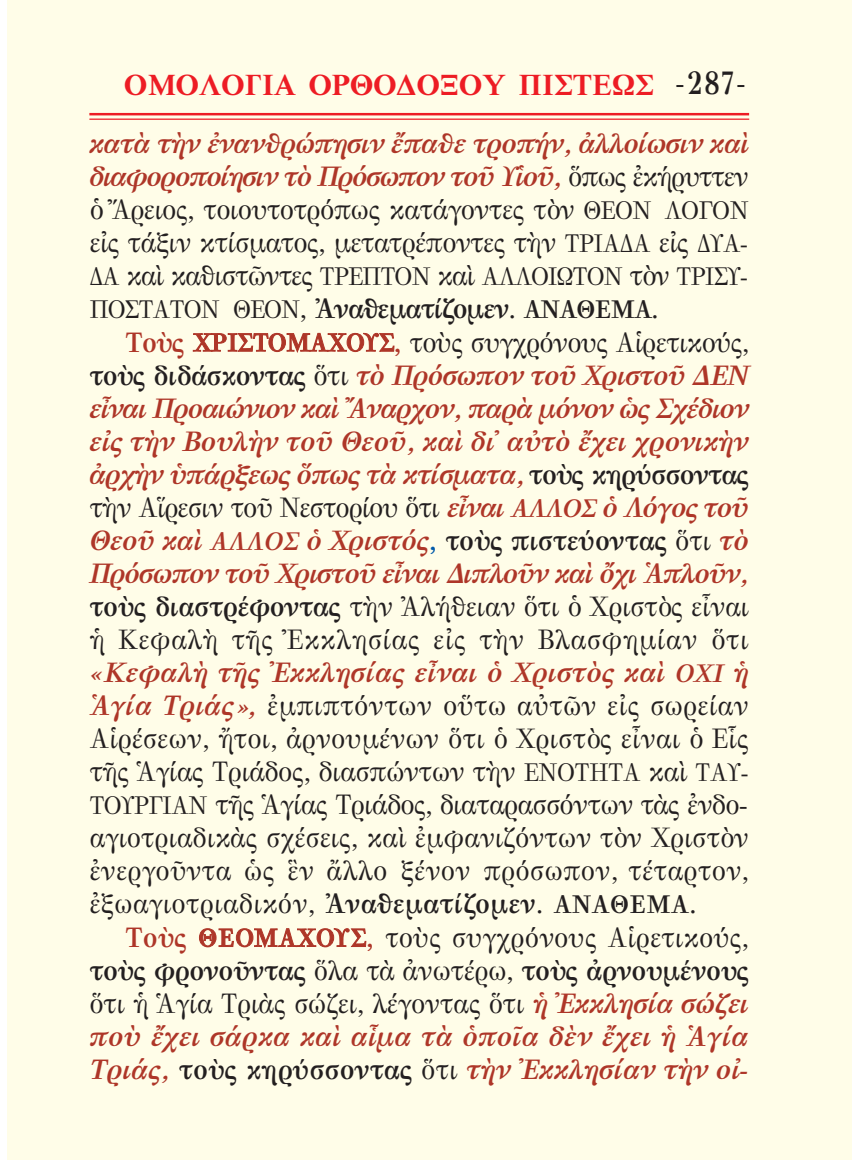
<style>
.page{position:relative;width:858px;height:1160px;background:#fff}
.page>*{position:absolute;margin:0;border:0;box-sizing:border-box;transform-origin:0 0}
.t1{font:700 30px "Galatia SIL";color:#ed1c24}
.t2{font:27.5px/33px "GFS Bodoni";letter-spacing:-.015em;color:#231f20;text-align:justify}
.t3{font:italic 700 27.5px "GFS Bodoni";letter-spacing:-.015em;color:#ae3628}
.t4{font:27.5px "GFS Bodoni";letter-spacing:-.035em;color:#231f20}
.t5{font:italic 700 27.5px "GFS Bodoni";letter-spacing:-.04em;color:#ae3628}
.t6{font:italic 700 27.5px "GFS Bodoni";letter-spacing:-.045em;color:#ae3628}
.t7{font:27.5px "GFS Bodoni";letter-spacing:-.045em;color:#231f20}
.t8{font:700 27.5px "GFS Bodoni";letter-spacing:-.025em;color:#231f20}
.t9{font:27.5px "GFS Bodoni";letter-spacing:.005em;color:#231f20}
.t10{font:700 27.5px "GFS Bodoni";letter-spacing:-.045em;color:#231f20}
.t11{font:25px "GFS Bodoni";letter-spacing:-.05em;color:#231f20}
.s1{font-family:"GFS Didot";font-weight:400;color:#231f20}
.s2{font-family:"GFS Didot";font-size:32.5px;color:#231f20}
.s3{font-weight:700;font-style:italic;color:#ae3628}
.s4{font-size:25px}
.s5{font-size:27.5px}
.s6{font-weight:400;font-size:25px}
.s7{font-weight:400}
.s8{font-weight:700;color:#ae3628}
.s9{font-weight:700;font-size:25px;color:#ae3628}
.s10{font-style:normal;color:#231f20}
.s11{font-weight:400;font-style:normal;color:#231f20}
.s12{font-weight:700;font-style:italic;font-size:25px;color:#ae3628}
.s13{font-style:normal;color:#005aaa}
.s14{font-weight:700}
.s15{font-weight:700;font-size:25px}
</style>
<div class="page">
<div style="left:8px;top:0;width:843px;height:1159px;background:#fffde8"></div>
<hr style="left:89px;top:113px;width:659px;height:2px;background:#ed1c24">
<hr style="left:89px;top:119px;width:659px;height:1px;background:#ed1c24">
<p class="t1" style="left:124px;top:67px;width:623px">ΟΜΟΛΟΓΙΑ ΟΡΘΟΔΟΞΟΥ ΠΙΣΤΕΩΣ <span class="s1">-</span><span class="s2">287</span><span class="s1">-</span></p>
<p class="t2" style="left:89px;top:127px;width:661px"><span class="s3">κατὰ τὴν ἐνανθρώπησιν ἔπαθε τρο πήν, ἀλλοίωσιν καὶ δια φοροποίησιν τὸ Πρόσωπον τοῦ Υἱοῦ,</span> ὅπως ἐκήρυττεν ὁ Ἄρειος, τοιουτοτρόπως κα τάγοντες τὸν <span class="s4">ΘΕΟΝ ΛΟΓΟΝ </span>εἰς τάξιν κτίσματος, μετατρέποντες τὴν <span class="s4">ΤΡΙΑΔΑ</span> εἰς <span class="s4">ΔΥΑ -</span></p>
<p class="t11" style="left:89px;top:262px;width:659px">ΔΑ <span class="s5">καὶ καθι στῶν τες</span> ΤΡΕΠΤΟΝ <span class="s5">καὶ</span> ΑΛΛΟΙΩΤΟΝ <span class="s5">τὸν</span> ΤΡΙΣΥ -</p>
<p class="t10" style="left:89px;top:292px;width:570px"><span class="s6">ΠΟΣΤΑΤΟΝ ΘΕΟΝ</span><span class="s7">,</span> Ἀναθεματίζομεν. <span class="s4">ΑΝΑΘΕΜΑ</span>.</p>
<p class="t4" style="left:125px;top:326px;width:625px"><span class="s8">Τοὺς</span> <span class="s9">ΧΡΙΣΤΟ ΜΑ ΧΟΥΣ</span><span class="s8">,</span> τοὺς συγχρό νους Αἱρετι κούς,</p>
<p class="t3" style="left:89px;top:359px;width:661px"><span class="s10">τοὺς διδάσκοντας</span> <span class="s11">ὅτι</span> τὸ Πρόσωπον τοῦ Χριστοῦ ΔΕΝ</p>
<p class="t6" style="left:89px;top:392px;width:661px">εἶναι Προαιώνιον καὶ Ἄναρχον, παρὰ μόνον ὡς Σχέδιον</p>
<p class="t3" style="left:89px;top:425px;width:660px">εἰς τὴν Βουλὴν τοῦ Θεοῦ, καὶ δι᾽ αὐτὸ ἔχει χρονικὴν</p>
<p class="t5" style="left:89px;top:458px;width:661px">ἀρχὴν ὑπάρξεως ὅπως τὰ κτίσματα, <span class="s10">τοὺς κηρύσσοντας</span></p>
<p class="t7" style="left:89px;top:491px;width:661px">τὴν Αἵρεσιν τοῦ Νεστορίου ὅτι <span class="s3">εἶναι</span> <span class="s12">ΑΛΛΟΣ</span> <span class="s3">ὁ Λόγος τοῦ</span></p>
<p class="t3" style="left:89px;top:524px;width:661px">Θεοῦ καὶ <span class="s4">ΑΛΛΟΣ</span> ὁ Χριστός<span class="s13">,</span> <span class="s10">τοὺς πιστεύοντας</span> <span class="s11">ὅτι</span> τὸ</p>
<p class="t5" style="left:89px;top:557px;width:660px">Πρόσωπον τοῦ Χριστοῦ εἶναι Διπλοῦν καὶ ὄχι Ἁπλοῦν,</p>
<p class="t2" style="left:89px;top:590px;width:661px"><span class="s14">τοὺς διαστρέφον τας</span> τὴν Ἀλήθειαν ὅτι ὁ Χριστὸς εἶναι</p>
<p class="t9" style="left:89px;top:623px;width:660px">ἡ Κεφαλὴ τῆς Ἐκκλησίας εἰς τὴν Βλασ φημίαν ὅτι</p>
<p class="t3" style="left:89px;top:656px;width:661px">«Κεφαλὴ τῆς Ἐκ κλησίας εἶναι ὁ Χριστὸς καὶ <span class="s4">ΟΧΙ</span> ἡ</p>
<p class="t2" style="left:89px;top:689px;width:661px"><span class="s3">Ἁγία Τριάς»,</span> ἐμπιπτόντων οὕτω αὐτῶν εἰς σωρείαν</p>
<p class="t2" style="left:89px;top:722px;width:660px">Αἱρέσεων, ἤτοι, ἀρνουμένων ὅτι ὁ Χρι στὸς εἶναι ὁ Εἷς</p>
<p class="t2" style="left:89px;top:755px;width:660px">τῆς Ἁγίας Τριάδος, διασπών των τὴν <span class="s4">ΕΝΟΤΗΤΑ</span> καὶ <span class="s4">ΤΑΥ -</span></p>
<p class="t4" style="left:89px;top:788px;width:659px"><span class="s4">ΤΟΥΡΓΙΑΝ</span> τῆς Ἁγί ας Τριάδος, διαταρασ σόντων τὰς ἐνδο-</p>
<p class="t2" style="left:89px;top:821px;width:660px">αγιοτρια δι κὰς σχέσεις, καὶ ἐμ φανιζόντων τὸν Χριστὸν</p>
<p class="t2" style="left:89px;top:854px;width:661px">ἐνεργοῦν τα ὡς ἓν ἄλλο ξένον πρόσωπον, τέ τα ρ τον,</p>
<p class="t2" style="left:89px;top:887px;width:608px">ἐξωαγιο τριαδι κόν, <span class="s14">Ἀναθεματίζομεν.</span> <span class="s15">ΑΝΑΘΕΜΑ</span><span class="s14">.</span></p>
<p class="t2" style="left:125px;top:920px;width:625px"><span class="s8">Τοὺς</span> <span class="s9">ΘΕΟΜΑΧΟΥΣ</span><span class="s8">,</span> τοὺς συγχρό νους Αἱρετικούς,</p>
<p class="t8" style="left:89px;top:954px;width:661px">τοὺς φρο νοῦντας <span class="s7">ὅλα τὰ ἀνωτέρω,</span> τοὺς ἀρνου μένους</p>
<p class="t2" style="left:89px;top:986px;width:660px">ὅτι ἡ Ἁγία Τριὰς σώζει, λέγοντας ὅτι <span class="s3">ἡ Ἐκ κλη σία σώζει</span></p>
<p class="t3" style="left:89px;top:1020px;width:661px">ποὺ ἔχει σάρκα καὶ αἷμα τὰ ὁποῖα δὲν ἔχει ἡ Ἁγία</p>
<p class="t3" style="left:89px;top:1053px;width:661px">Τριάς, <span class="s10">τοὺς κηρύσσοντας</span> <span class="s11">ὅτι</span> τὴν Ἐκκλησίαν τὴν οἰ -</p>
</div>
